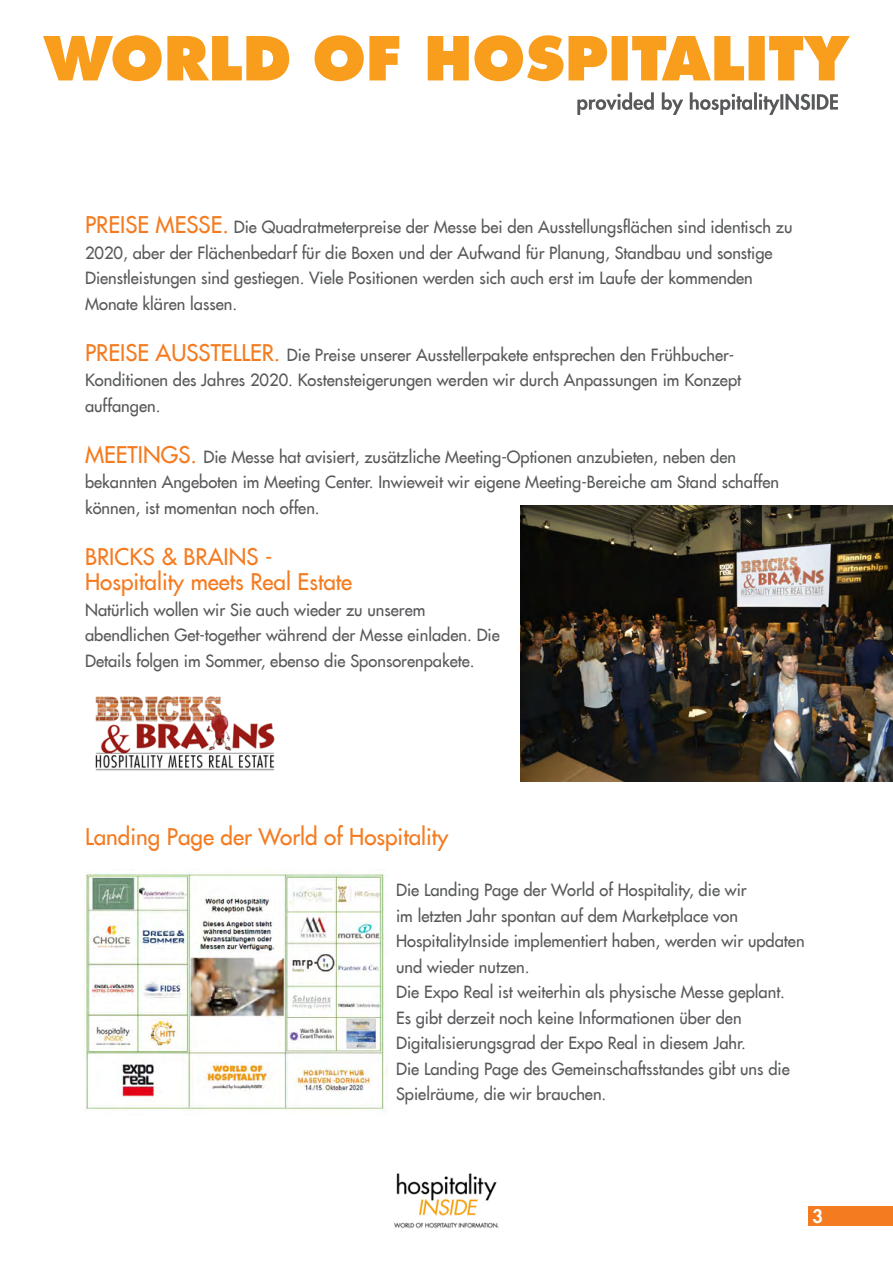
<style>
.page{position:relative;width:893px;height:1263px;background:#fff}
.page>*{position:absolute;margin:0;border:0;box-sizing:border-box;transform-origin:0 0}
.t1{font:22.5px/25.5px "Futura LT";color:#f47b20}
.t2{font:800 18px "Futura LT";color:#fff}
.t3{font:16.5px/25.5px "Futura LT";color:#58595b}
.s1{font-size:22.5px;color:#f47b20}
</style>
<div class="page">
<img style="left:394px;top:1173px;width:105px;height:56px">
<div style="left:808px;top:1205px;width:85px;height:20px;background:#f47b20"></div>
<svg style="left:43px;top:35px;width:356px;height:46px"></svg>
<svg style="left:428px;top:35px;width:422px;height:46px"></svg>
<svg style="left:577px;top:92px;width:261px;height:23px"></svg>
<img style="left:521px;top:505px;width:372px;height:276px">
<img style="left:85px;top:872px;width:303px;height:239px">
<img style="left:95px;top:696px;width:180px;height:75px">
<p class="t3" style="left:85px;top:214px;width:709px"><span class="s1">PREISE MESSE.</span> Die Quadratmeterpreise der Messe bei den Ausstellungsflächen sind identisch zu 2020, aber der Flächenbedarf für die Boxen und der Aufwand für Planung, Standbau und sonstige Dienstleistungen sind gestiegen. Viele Positionen werden sich auch erst im Laufe der kommenden Monate klären lassen.</p>
<p class="t3" style="left:85px;top:342px;width:658px"><span class="s1">PREISE AUSSTELLER.</span> Die Preise unserer Ausstellerpakete entsprechen den Frühbucher-<br>Konditionen des Jahres 2020. Kostensteigerungen werden wir durch Anpassungen im Konzept auffangen.</p>
<p class="t3" style="left:85px;top:444px;width:696px"><span class="s1">MEETINGS.</span> Die Messe hat avisiert, zusätzliche Meeting-Optionen anzubieten, neben den bekannten Angeboten im Meeting Center. Inwieweit wir eigene Meeting-Bereiche am Stand schaffen können, ist momentan noch offen.</p>
<h1 class="t1" style="left:85px;top:543px;width:269px">BRICKS &amp; BRAINS -<br>Hospitality meets Real Estate</h1>
<p class="t3" style="left:85px;top:597px;width:416px">Natürlich wollen wir Sie auch wieder zu unserem abendlichen Get-together während der Messe einladen. Die<br>Details folgen im Sommer, ebenso die Sponsorenpakete.</p>
<h1 class="t1" style="left:85px;top:824px;width:365px">Landing Page der World of Hospitality</h1>
<p class="t3" style="left:396px;top:877px;width:410px">Die Landing Page der World of Hospitality, die wir<br>im letzten Jahr spontan auf dem Marketplace von HospitalityInside implementiert haben, werden wir updaten und wieder nutzen.<br>Die Expo Real ist weiterhin als physische Messe geplant.<br>Es gibt derzeit noch keine Informationen über den Digitalisierungsgrad der Expo Real in diesem Jahr.<br>Die Landing Page des Gemeinschaftsstandes gibt uns die Spielräume, die wir brauchen.</p>
<p class="t2" style="left:812px;top:1205px;width:12px">3</p>
</div>
